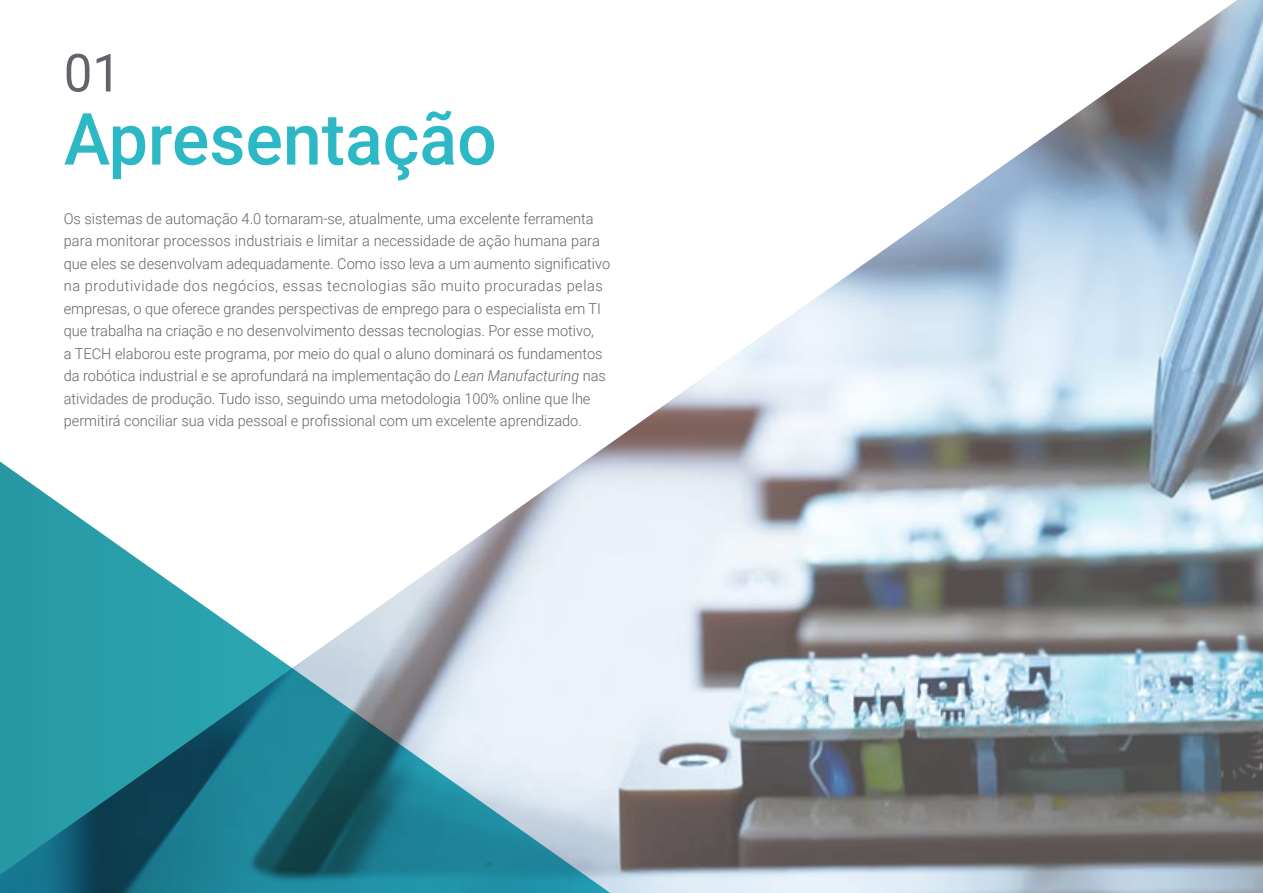
<style>
.page{position:relative;width:1263px;height:893px;background:#fff}
.page>*{position:absolute;margin:0;border:0;box-sizing:border-box;transform-origin:0 0}
.t1{font:500 72px "Roboto";color:#2db8c5}
.t2{font:52.5px "Roboto";color:#61646a}
.t3{font:300 15px/22.5px "Roboto";color:#61646a}
.s1{font-style:italic}
</style>
<div class="page">
<img style="left:606px;top:0;width:657px;height:893px">
<svg style="left:0;top:446px;width:640px;height:447px"></svg>
<h2 class="t2" style="left:64px;top:36px;width:59px">01</h2>
<h1 class="t1" style="left:64px;top:89px;width:435px">Apresentação</h1>
<p class="t3" style="left:64px;top:207px;width:548px">Os sistemas de automação 4.0 tornaram-se, atualmente, uma excelente ferramenta para monitorar processos industriais e limitar a necessidade de ação humana para que eles se desenvolvam adequadamente. Como isso leva a um aumento significativo na produtividade dos negócios, essas tecnologias são muito procuradas pelas empresas, o que oferece grandes perspectivas de emprego para o especialista em TI que trabalha na criação e no desenvolvimento dessas tecnologias. Por esse motivo,<br>a TECH elaborou este programa, por meio do qual o aluno dominará os fundamentos da robótica industrial e se aprofundará na implementação do <span class="s1">Lean Manufacturing</span> nas atividades de produção. Tudo isso, seguindo uma metodologia 100% online que lhe permitirá conciliar sua vida pessoal e profissional com um excelente aprendizado.</p>
</div>
